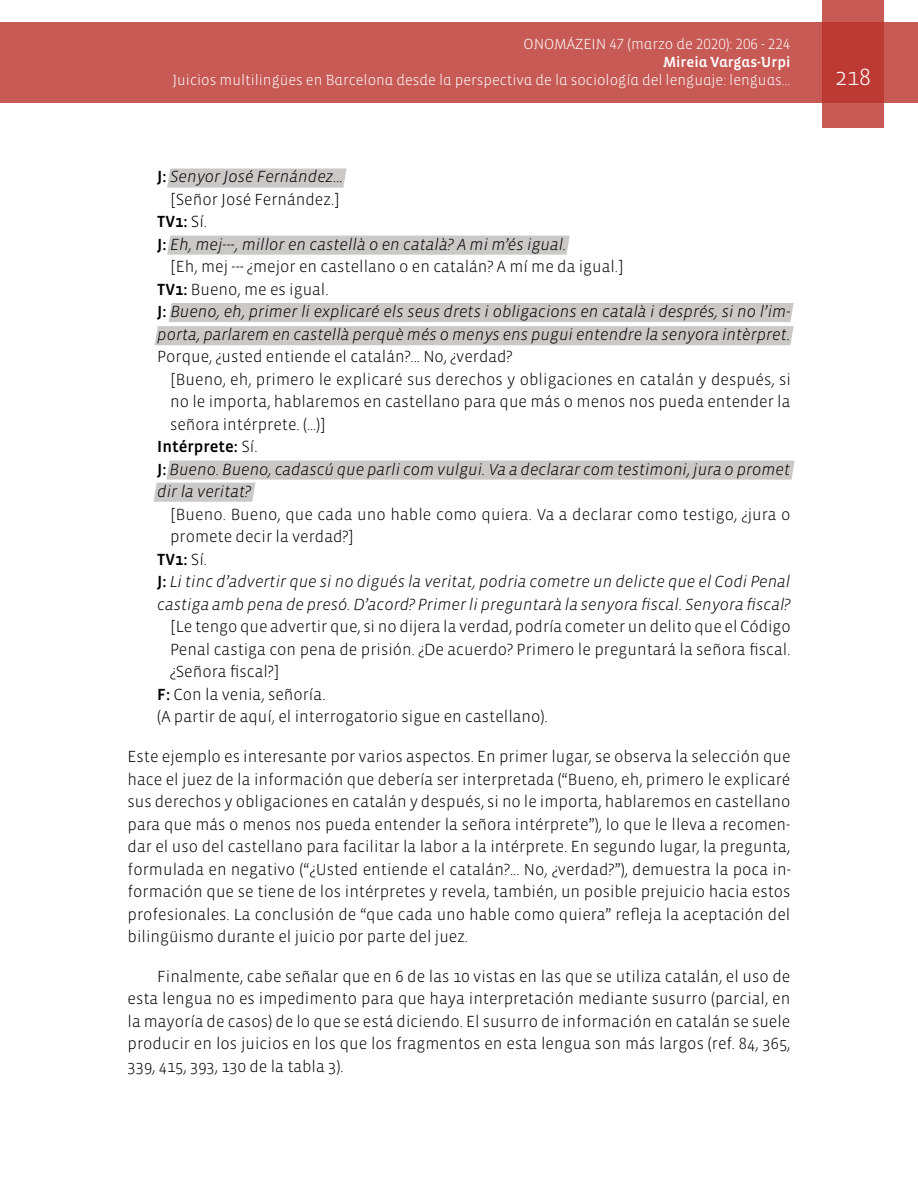
<style>
.page{position:relative;width:918px;height:1188px;background:#fff}
.page>*{position:absolute;margin:0;border:0;box-sizing:border-box;transform-origin:0 0}
.t1{font:300 24px "Vista Sans";color:#fff}
.t2{font:300 16.5px/22.5px "Vista Sans";color:#000}
.t3{font:italic 300 16.5px/22.5px "Vista Sans";color:#000}
.t4{font:16.5px "Vista Sans Med";color:#000}
.t5{font:300 15px "Vista Sans Alt";color:#fff}
.t6{font:15px "Vista Sans Alt Med";color:#fff}
.s1{font-family:"Vista Sans Med";font-weight:400;font-style:normal}
.s2{font-style:normal}
.s3{font-family:"Vista Sans";font-weight:300}
.s4{font-family:"Vista Sans Med";font-weight:400}
</style>
<div class="page">
<div style="left:0;top:23px;width:918px;height:80px;background:#c85a55"></div>
<svg style="left:822px;top:0;width:62px;height:128px;background:#c1453f"></svg>
<svg style="left:167px;top:168px;width:180px;height:20px;background:#cecccb"></svg>
<div style="left:167px;top:236px;width:403px;height:19px;background:#cbc9c8"></div>
<svg style="left:153px;top:460px;width:642px;height:42px"></svg>
<svg style="left:155px;top:303px;width:639px;height:42px;background:#d0cece"></svg>
<p class="t5" style="left:524px;top:37px;width:268px">ONOMÁZEIN 47 (marzo de 2020): 206 - 224</p>
<p class="t6" style="left:663px;top:55px;width:129px">Mireia Vargas-Urpi</p>
<p class="t5" style="left:173px;top:73px;width:619px">Juicios multilingües en Barcelona desde la perspectiva de la sociología del lenguaje: lenguas...</p>
<h1 class="t1" style="left:835px;top:65px;width:37px">218</h1>
<p class="t3" style="left:157px;top:166px;width:187px;text-align:center"><span class="s1">J:</span> Senyor José Fernández... <span class="s2">[Señor José Fernández.]</span></p>
<p class="t4" style="left:157px;top:213px;width:51px">TV1: <span class="s3">Sí.</span></p>
<p class="t3" style="left:157px;top:233px;width:411px"><span class="s1">J:</span> Eh, mej---, millor en castellà o en català? A mi m’és igual.</p>
<p class="t2" style="left:170px;top:256px;width:455px">[Eh, mej --- ¿mejor en castellano o en catalán? A mí me da igual.]</p>
<p class="t2" style="left:157px;top:278px;width:173px"><span class="s4">TV1:</span> Bueno, me es igual.</p>
<p class="t3" style="left:157px;top:301px;width:635px"><span class="s1">J:</span> Bueno, eh, primer li explicaré els seus drets i obligacions en català i després, si no l’im-</p>
<p class="t3" style="left:157px;top:323px;width:635px">porta, parlarem en castellà perquè més o menys ens pugui entendre la senyora intèrpret.</p>
<p class="t2" style="left:170px;top:346px;width:622px;text-indent:-13px">Porque, ¿usted entiende el catalán?... No, ¿verdad?<br>[Bueno, eh, primero le explicaré sus derechos y obligaciones en catalán y después, si no le importa, hablaremos en castellano para que más o menos nos pueda entender la señora intérprete. (…)]</p>
<p class="t4" style="left:157px;top:438px;width:102px">Intérprete: <span class="s3">Sí.</span></p>
<p class="t3" style="left:157px;top:458px;width:634px"><span class="s1">J:</span> Bueno. Bueno, cadascú que parli com vulgui. Va a declarar com testimoni, jura o promet dir la veritat?</p>
<p class="t2" style="left:170px;top:503px;width:622px">[Bueno. Bueno, que cada uno hable como quiera. Va a declarar como testigo, ¿jura o promete decir la verdad?]</p>
<p class="t4" style="left:157px;top:551px;width:51px">TV1: <span class="s3">Sí.</span></p>
<p class="t3" style="left:157px;top:571px;width:635px"><span class="s1">J:</span> Li tinc d’advertir que si no digués la veritat, podria cometre un delicte que el Codi Penal castiga amb pena de presó. D’acord? Primer li preguntarà la senyora fiscal. Senyora fiscal?</p>
<p class="t2" style="left:170px;top:616px;width:622px">[Le tengo que advertir que, si no dijera la verdad, podría cometer un delito que el Código</p>
<p class="t2" style="left:170px;top:639px;width:622px">Penal castiga con pena de prisión. ¿De acuerdo? Primero le preguntará la señora fiscal.</p>
<p class="t2" style="left:170px;top:661px;width:111px">¿Señora fiscal?]</p>
<p class="t2" style="left:157px;top:684px;width:170px"><span class="s4">F:</span> Con la venia, señoría.</p>
<p class="t2" style="left:157px;top:706px;width:392px">(A partir de aquí, el interrogatorio sigue en castellano).</p>
<p class="t2" style="left:128px;top:746px;width:665px;text-align:justify">Este ejemplo es interesante por varios aspectos. En primer lugar, se observa la selección que hace el juez de la información que debería ser interpretada (“Bueno, eh, primero le explicaré sus derechos y obligaciones en catalán y después, si no le importa, hablaremos en castellano para que más o menos nos pueda entender la señora intérprete”), lo que le lleva a recomen&shy;dar el uso del castellano para facilitar la labor a la intérprete. En segundo lugar, la pregunta, formulada en negativo (“¿Usted entiende el catalán?... No, ¿verdad?”), demuestra la poca in&shy;formación que se tiene de los intérpretes y revela, también, un posible prejuicio hacia estos profesionales. La conclusión de “que cada uno hable como quiera” refleja la aceptación del bilingüismo durante el juicio por parte del juez.</p>
<p class="t2" style="left:128px;top:965px;width:664px;text-align:justify;text-indent:30px">Finalmente, cabe señalar que en 6 de las 10 vistas en las que se utiliza catalán, el uso de esta lengua no es impedimento para que haya interpretación mediante susurro (parcial, en la mayoría de casos) de lo que se está diciendo. El susurro de información en catalán se suele producir en los juicios en los que los fragmentos en esta lengua son más largos (ref. 84, 365, 339, 415, 393, 130 de la tabla 3).</p>
</div>
